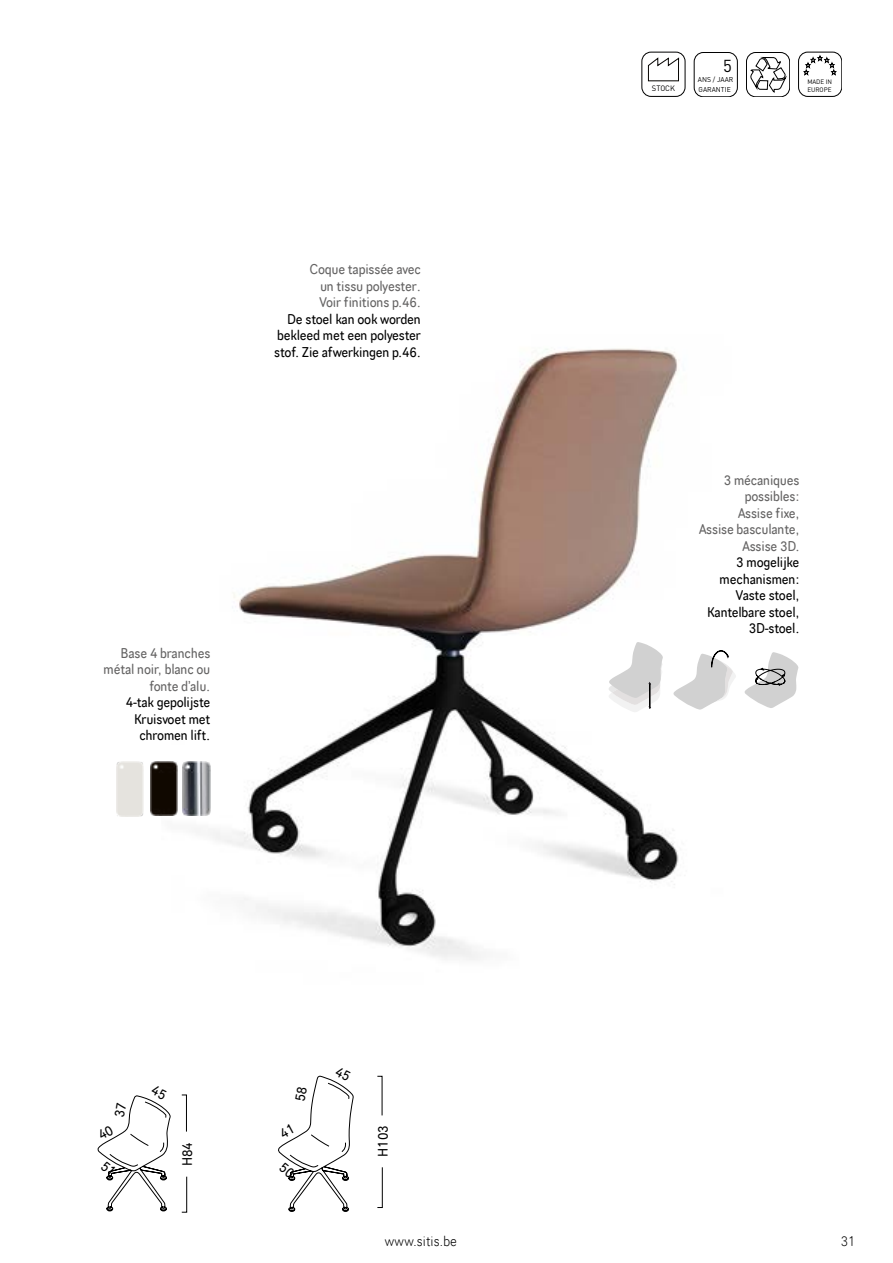
<style>
.page{position:relative;width:893px;height:1263px;background:#fff}
.page>*{position:absolute;margin:0;border:0;box-sizing:border-box;transform-origin:0 0}
.t1{font:17.1px "DIN";color:#000}
.t2{font:13.5px/16.5px "Scheme Bk";letter-spacing:-.02em;color:#000;text-align:right}
.t3{font:13.5px/16.5px "Scheme Bk";letter-spacing:-.02em;color:#646363;text-align:right}
.t4{font:13.5px "Scheme Lt";color:#000}
.t5{font:7.8px "DIN";color:#000}
.t6{font:7.05px "DIN";color:#000}
.t7{font:6.45px "DIN";color:#000}
</style>
<div class="page">
<img style="left:116px;top:762px;width:28px;height:54px">
<img style="left:182px;top:348px;width:497px;height:612px">
<div style="left:798px;top:52px;width:44px;height:45px;border:1px solid #000;border-radius:9px"></div>
<svg style="left:803px;top:55px;width:34px;height:20px"></svg>
<svg style="left:746px;top:52px;width:44px;height:45px"></svg>
<div style="left:694px;top:52px;width:44px;height:45px;border:1px solid #000;border-radius:9px"></div>
<div style="left:642px;top:52px;width:43px;height:45px;border:1px solid #000;border-radius:9px"></div>
<svg style="left:648px;top:58px;width:31px;height:23px"></svg>
<svg style="left:377px;top:1167px;width:6px;height:41px"></svg>
<svg style="left:377px;top:1076px;width:5px;height:40px"></svg>
<svg style="left:181px;top:1176px;width:6px;height:36px"></svg>
<svg style="left:181px;top:1094px;width:6px;height:38px"></svg>
<img style="left:150px;top:761px;width:28px;height:55px">
<img style="left:183px;top:761px;width:27px;height:55px">
<svg style="left:673px;top:650px;width:63px;height:60px"></svg>
<svg style="left:744px;top:652px;width:55px;height:56px"></svg>
<svg style="left:608px;top:642px;width:55px;height:70px"></svg>
<svg style="left:97px;top:1095px;width:73px;height:117px"></svg>
<svg style="left:278px;top:1075px;width:76px;height:137px"></svg>
<p class="t3" style="left:319px;top:261px;width:103px;text-align:justify;text-indent:-10px">Coque tapissée avec un tissu polyester.<br>Voir finitions p.46.</p>
<p class="t2" style="left:274px;top:310px;width:148px;text-align:justify;text-indent:13px">De stoel kan ook worden bekleed met een polyester stof. Zie afwerkingen p.46.</p>
<p class="t3" style="left:104px;top:645px;width:108px">Base 4 branches métal noir, blanc ou fonte d’alu.</p>
<p class="t2" style="left:126px;top:694px;width:86px">4-tak gepolijste<br>Kruisvoet met chromen lift.</p>
<p class="t5" style="left:652px;top:83px;width:25px">STOCK</p>
<p class="t1" style="left:723px;top:55px;width:10px">5</p>
<p class="t6" style="left:698px;top:75px;width:37px">ANS / JAAR</p>
<p class="t7" style="left:807px;top:78px;width:26px">MADE IN</p>
<p class="t6" style="left:699px;top:85px;width:34px">GARANTIE</p>
<p class="t7" style="left:807px;top:86px;width:26px">EUROPE</p>
<p class="t3" style="left:699px;top:471px;width:102px">3 mécaniques possibles:<br>Assise fixe,<br>Assise basculante,<br>Assise 3D.</p>
<p class="t2" style="left:707px;top:554px;width:94px">3 mogelijke mechanismen:<br>Vaste stoel,<br>Kantelbare stoel,<br>3D-stoel.</p>
<p class="t2" style="left:179px;top:1166px;width:25px;rotate:-90deg">H84</p>
<p class="t2" style="left:375px;top:1157px;width:33px;rotate:-90deg">H103</p>
<p class="t4" style="left:385px;top:1233px;width:74px">www.sitis.be</p>
<p class="t4" style="left:841px;top:1233px;width:16px">31</p>
</div>
